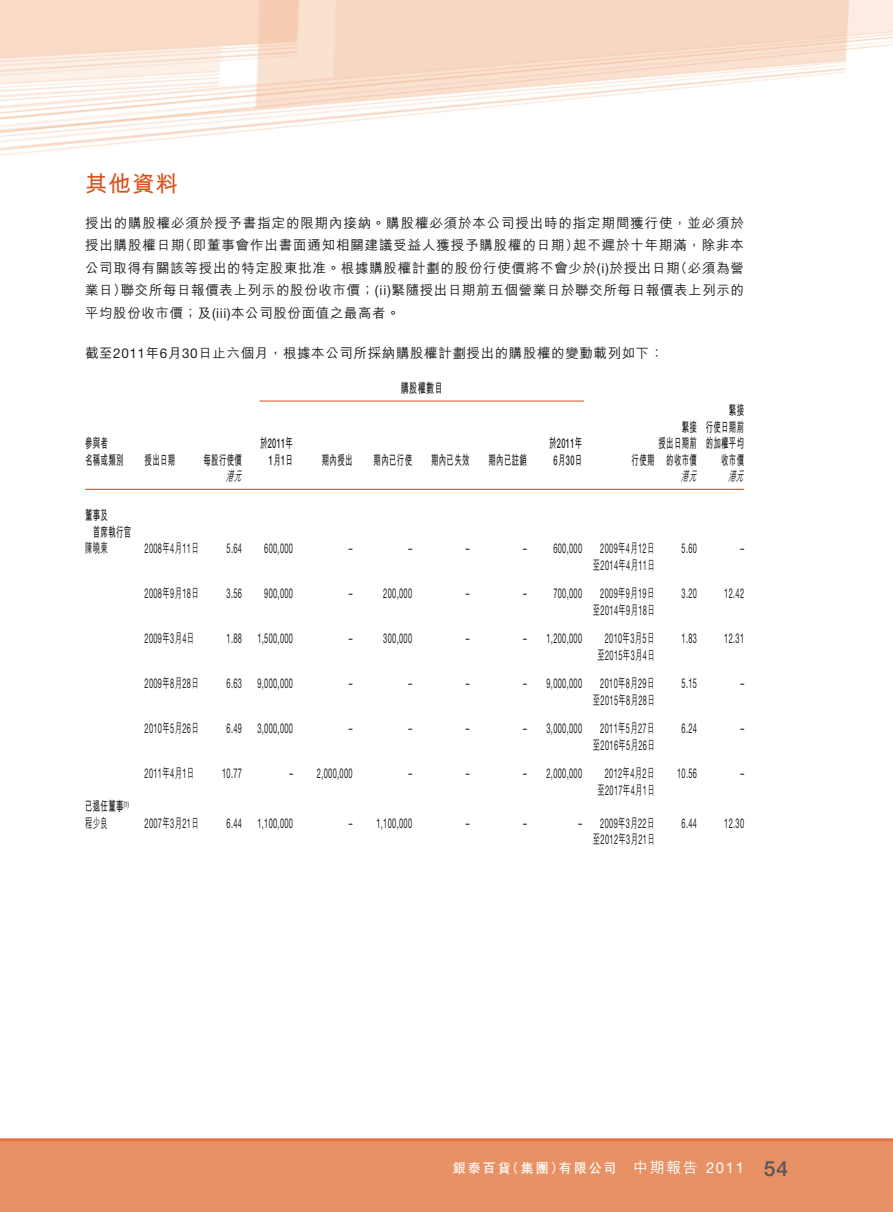
<style>
.page{position:relative;width:893px;height:1212px;background:#fff}
.page>*{position:absolute;margin:0;border:0;box-sizing:border-box;transform-origin:0 0}
.t1{font:700 22.5px "M Hei HK";color:#d9531c}
.t2{font:13.5px "Helvetica Neue LT Std";letter-spacing:.045em;color:#231f20;scale:.55 1}
.t3{font:500 13.5px/22.5px "M Hei HK";letter-spacing:.045em;color:#231f20;text-align:justify}
.t4{font:700 13.5px/16.5px "M Hei HK";letter-spacing:.045em;color:#231f20;text-align:right;scale:.55 1}
.t5{font:700 13.5px "C Hei 2 HK";letter-spacing:.105em;color:#fff}
.t6{font:500 13.5px "Helvetica Neue LT Std";letter-spacing:.045em;color:#231f20;scale:.55 1}
.t7{font:italic 500 13.5px "M Hei HK";color:#231f20;scale:.55 1}
.t8{font:700 13.5px "M Hei HK";letter-spacing:.045em;color:#231f20;scale:.6 1}
.t9{font:500 13.5px "M Hei HK";letter-spacing:.045em;color:#231f20;scale:.55 1}
.s1{font-family:"Helvetica Neue LT Std";font-weight:400}
.s2{font-family:"M Hei HK";font-weight:700}
.s3{font-family:"M Hei HK";font-weight:500}
.s4{font-weight:500}
.s5{font-family:"M Hei HK";font-weight:500;font-size:15px}
.s6{font-family:"Helvetica Neue LT Std";font-weight:400;font-size:15px}
.s7{font-family:"Helvetica Neue LT Std";font-weight:500;font-size:21px;color:#57585a}
</style>
<div class="page">
<div style="left:0;top:1139px;width:893px;height:73px;background:#e89165"></div>
<hr style="left:0;top:1138px;width:893px;height:3px;background:#e0733f">
<hr style="left:260px;top:401px;width:324px;height:1px;background:#d9531c">
<hr style="left:85px;top:489px;width:659px;height:1px;background:#d9531c">
<p class="t1" style="left:85px;top:167px;width:95px">其他資料</p>
<p class="t3" style="left:85px;top:210px;width:661px">授出的購股權必須於授予書指定的限期內接納。購股權必須於本公司授出時的指定期間獲行使，並必須於授出購股權日期（即董事會作出書面通知相關建議受益人獲授予購股權的日期）起不遲於十年期滿，除非本公司取得有關該等授出的特定股東批准。根據購股權計劃的股份行使價將不會少於<span class="s1">(i)</span>於授出日期（必須為營業日）聯交所每日報價表上列示的股份收市價；<span class="s1">(ii)</span>緊隨授出日期前五個營業日於聯交所每日報價表上列示的平均股份收市價；及<span class="s1">(iii)</span>本公司股份面值之最高者。</p>
<p class="t3" style="left:85px;top:341px;width:580px">截至<span class="s1">2011</span>年<span class="s1">6</span>月<span class="s1">30</span>日止六個月，根據本公司所採納購股權計劃授出的購股權的變動載列如下：</p>
<p class="t8" style="left:401px;top:378px;width:71px">購股權數目</p>
<p class="t4" style="left:682px;top:401px;width:115px">緊接<br>緊接 行使日期前</p>
<p class="t4" style="left:85px;top:434px;width:43px">參與者</p>
<p class="t6" style="left:260px;top:435px;width:62px"><span class="s2">於</span>2011<span class="s2">年</span></p>
<p class="t6" style="left:549px;top:435px;width:62px"><span class="s2">於</span>2011<span class="s2">年</span></p>
<p class="t4" style="left:659px;top:434px;width:157px">授出日期前 的加權平均</p>
<p class="t4" style="left:85px;top:450px;width:71px">名稱或類別</p>
<p class="t4" style="left:145px;top:450px;width:57px">授出日期</p>
<p class="t4" style="left:204px;top:450px;width:71px">每股行使價</p>
<p class="t6" style="left:269px;top:452px;width:45px">1<span class="s2">月</span>1<span class="s2">日</span></p>
<p class="t4" style="left:322px;top:450px;width:57px">期內授出</p>
<p class="t4" style="left:374px;top:450px;width:71px">期內已行使</p>
<p class="t4" style="left:431px;top:450px;width:71px">期內已失效</p>
<p class="t4" style="left:488px;top:450px;width:71px">期內已註銷</p>
<p class="t6" style="left:554px;top:452px;width:53px">6<span class="s2">月</span>30<span class="s2">日</span></p>
<p class="t4" style="left:632px;top:450px;width:121px">行使期 的收市價</p>
<p class="t4" style="left:721px;top:450px;width:43px">收市價</p>
<p class="t7" style="left:226px;top:466px;width:37px">港元</p>
<p class="t7" style="left:681px;top:466px;width:37px">港元</p>
<p class="t7" style="left:728px;top:466px;width:37px">港元</p>
<p class="t4" style="left:85px;top:506px;width:43px">董事及</p>
<p class="t4" style="left:93px;top:522px;width:71px">首席執行官</p>
<p class="t9" style="left:85px;top:538px;width:43px">陳曉東</p>
<p class="t2" style="left:145px;top:540px;width:100px">2008<span class="s3">年</span>4<span class="s3">月</span>11<span class="s3">日</span></p>
<p class="t2" style="left:227px;top:540px;width:30px">5.64</p>
<p class="t2" style="left:264px;top:540px;width:54px">600,000</p>
<p class="t2" style="left:349px;top:540px;width:8px">–</p>
<p class="t2" style="left:408px;top:540px;width:8px">–</p>
<p class="t2" style="left:466px;top:540px;width:8px">–</p>
<p class="t2" style="left:523px;top:540px;width:109px">– 600,000</p>
<p class="t2" style="left:600px;top:540px;width:100px">2009<span class="s3">年</span>4<span class="s3">月</span>12<span class="s3">日</span></p>
<p class="t2" style="left:682px;top:540px;width:30px">5.60</p>
<p class="t2" style="left:740px;top:540px;width:8px">–</p>
<p class="t2" style="left:593px;top:557px;width:114px"><span class="s3">至</span>2014<span class="s3">年</span>4<span class="s3">月</span>11<span class="s3">日</span></p>
<p class="t2" style="left:145px;top:585px;width:100px">2008<span class="s3">年</span>9<span class="s3">月</span>18<span class="s3">日</span></p>
<p class="t2" style="left:227px;top:585px;width:30px">3.56</p>
<p class="t2" style="left:264px;top:585px;width:54px">900,000</p>
<p class="t2" style="left:349px;top:585px;width:116px">– 200,000</p>
<p class="t2" style="left:466px;top:585px;width:8px">–</p>
<p class="t2" style="left:523px;top:585px;width:109px">– 700,000</p>
<p class="t2" style="left:600px;top:585px;width:100px">2009<span class="s3">年</span>9<span class="s3">月</span>19<span class="s3">日</span></p>
<p class="t2" style="left:682px;top:585px;width:30px">3.20</p>
<p class="t2" style="left:724px;top:585px;width:38px">12.42</p>
<p class="t2" style="left:593px;top:602px;width:114px"><span class="s3">至</span>2014<span class="s3">年</span>9<span class="s3">月</span>18<span class="s3">日</span></p>
<p class="t2" style="left:145px;top:630px;width:92px">2009<span class="s3">年</span>3<span class="s3">月</span>4<span class="s3">日</span></p>
<p class="t2" style="left:227px;top:630px;width:122px">1.88 1,500,000</p>
<p class="t2" style="left:349px;top:630px;width:116px">– 300,000</p>
<p class="t2" style="left:466px;top:630px;width:8px">–</p>
<p class="t2" style="left:523px;top:630px;width:109px">– 1,200,000</p>
<p class="t2" style="left:605px;top:630px;width:92px">2010<span class="s3">年</span>3<span class="s3">月</span>5<span class="s3">日</span></p>
<p class="t2" style="left:682px;top:630px;width:30px">1.83</p>
<p class="t2" style="left:724px;top:630px;width:38px">12.31</p>
<p class="t2" style="left:597px;top:647px;width:106px"><span class="s3">至</span>2015<span class="s3">年</span>3<span class="s3">月</span>4<span class="s3">日</span></p>
<p class="t2" style="left:145px;top:675px;width:100px">2009<span class="s3">年</span>8<span class="s3">月</span>28<span class="s3">日</span></p>
<p class="t2" style="left:227px;top:675px;width:122px">6.63 9,000,000</p>
<p class="t2" style="left:349px;top:675px;width:8px">–</p>
<p class="t2" style="left:408px;top:675px;width:8px">–</p>
<p class="t2" style="left:466px;top:675px;width:8px">–</p>
<p class="t2" style="left:523px;top:675px;width:109px">– 9,000,000</p>
<p class="t2" style="left:600px;top:675px;width:100px">2010<span class="s3">年</span>8<span class="s3">月</span>29<span class="s3">日</span></p>
<p class="t2" style="left:682px;top:675px;width:30px">5.15</p>
<p class="t2" style="left:740px;top:675px;width:8px">–</p>
<p class="t2" style="left:593px;top:692px;width:114px"><span class="s3">至</span>2015<span class="s3">年</span>8<span class="s3">月</span>28<span class="s3">日</span></p>
<p class="t2" style="left:145px;top:720px;width:100px">2010<span class="s3">年</span>5<span class="s3">月</span>26<span class="s3">日</span></p>
<p class="t2" style="left:227px;top:720px;width:122px">6.49 3,000,000</p>
<p class="t2" style="left:349px;top:720px;width:8px">–</p>
<p class="t2" style="left:408px;top:720px;width:8px">–</p>
<p class="t2" style="left:466px;top:720px;width:8px">–</p>
<p class="t2" style="left:523px;top:720px;width:109px">– 3,000,000</p>
<p class="t2" style="left:600px;top:720px;width:100px">2011<span class="s3">年</span>5<span class="s3">月</span>27<span class="s3">日</span></p>
<p class="t2" style="left:682px;top:720px;width:30px">6.24</p>
<p class="t2" style="left:740px;top:720px;width:8px">–</p>
<p class="t2" style="left:593px;top:737px;width:114px"><span class="s3">至</span>2016<span class="s3">年</span>5<span class="s3">月</span>26<span class="s3">日</span></p>
<p class="t2" style="left:145px;top:765px;width:92px">2011<span class="s3">年</span>4<span class="s3">月</span>1<span class="s3">日</span></p>
<p class="t2" style="left:222px;top:765px;width:38px">10.77</p>
<p class="t2" style="left:289px;top:765px;width:116px">– 2,000,000</p>
<p class="t2" style="left:408px;top:765px;width:8px">–</p>
<p class="t2" style="left:466px;top:765px;width:8px">–</p>
<p class="t2" style="left:523px;top:765px;width:109px">– 2,000,000</p>
<p class="t2" style="left:605px;top:765px;width:92px">2012<span class="s3">年</span>4<span class="s3">月</span>2<span class="s3">日</span></p>
<p class="t2" style="left:677px;top:765px;width:38px">10.56</p>
<p class="t2" style="left:740px;top:765px;width:8px">–</p>
<p class="t2" style="left:597px;top:782px;width:106px"><span class="s3">至</span>2017<span class="s3">年</span>4<span class="s3">月</span>1<span class="s3">日</span></p>
<p class="t4" style="left:85px;top:797px;width:82px;text-align:left">已退任董事<sup>(1)</sup><span class="s4">程少良</span></p>
<p class="t2" style="left:145px;top:815px;width:100px">2007<span class="s3">年</span>3<span class="s3">月</span>21<span class="s3">日</span></p>
<p class="t2" style="left:227px;top:815px;width:122px">6.44 1,100,000</p>
<p class="t2" style="left:349px;top:815px;width:116px">– 1,100,000</p>
<p class="t2" style="left:466px;top:815px;width:8px">–</p>
<p class="t2" style="left:523px;top:815px;width:8px">–</p>
<p class="t2" style="left:578px;top:815px;width:140px">– 2009<span class="s3">年</span>3<span class="s3">月</span>22<span class="s3">日</span></p>
<p class="t2" style="left:682px;top:815px;width:30px">6.44</p>
<p class="t2" style="left:724px;top:815px;width:38px">12.30</p>
<p class="t2" style="left:593px;top:831px;width:114px"><span class="s3">至</span>2012<span class="s3">年</span>3<span class="s3">月</span>21<span class="s3">日</span></p>
<p class="t5" style="left:453px;top:1158px;width:337px">銀泰百貨（集團）有限公司 <span class="s5">中期報告</span> <span class="s6">2011</span> <span class="s7">54</span></p>
</div>
